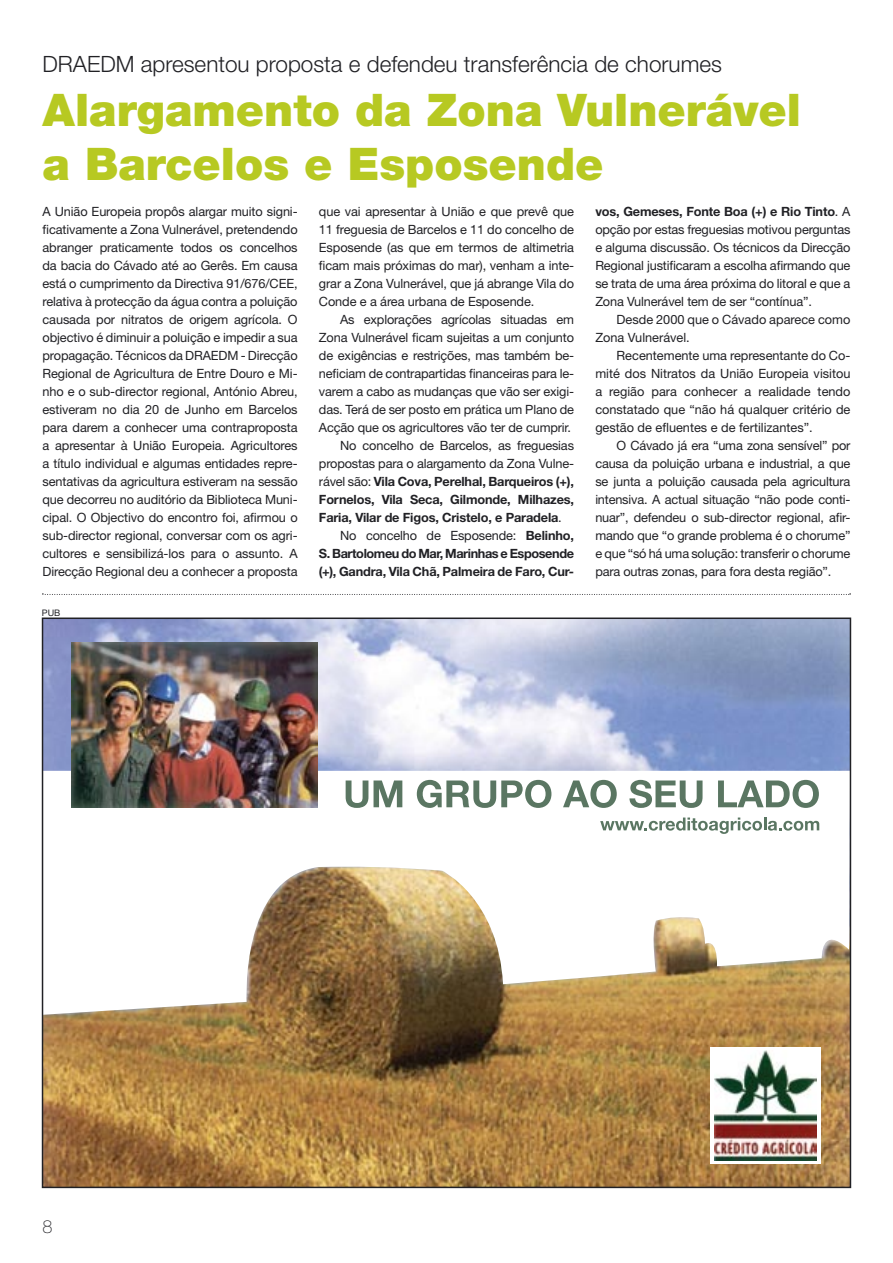
<style>
.page{position:relative;width:893px;height:1263px;background:#fff}
.page>*{position:absolute;margin:0;border:0;box-sizing:border-box;transform-origin:0 0}
._03a_Titulo{font:900 45px "Helvetica Neue";color:#b7c922}
._03b_PosTitulo{font:300 22.5px "Helvetica Neue";color:#212125}
.t1{font:100 18px "Helvetica Neue";color:#212125}
._01a_Texto{font:12.75px/18px "Helvetica Neue";letter-spacing:-.01em;color:#212125;text-align:justify}
._01a_Texto-2{font:700 12.75px/18px "Helvetica Neue";letter-spacing:-.01em;color:#212125;text-align:justify}
._01a_Texto-3{font:9px "Helvetica Neue";color:#212125}
.s1{font-weight:400}
.s2{font-weight:700}
</style>
<div class="page">
<img style="left:45px;top:620px;width:803px;height:565px">
<svg style="left:45px;top:771px;width:803px;height:244px"></svg>
<svg style="left:346px;top:780px;width:22px;height:28px"></svg>
<svg style="left:374px;top:780px;width:28px;height:27px"></svg>
<svg style="left:417px;top:780px;width:134px;height:28px"></svg>
<svg style="left:563px;top:780px;width:54px;height:28px"></svg>
<svg style="left:629px;top:780px;width:73px;height:28px"></svg>
<svg style="left:718px;top:780px;width:101px;height:28px"></svg>
<svg style="left:600px;top:817px;width:219px;height:17px"></svg>
<div style="left:710px;top:1047px;width:110px;height:117px;background:#fff"></div>
<img style="left:714px;top:1050px;width:102px;height:111px">
<img style="left:72px;top:643px;width:245px;height:164px">
<svg style="left:43px;top:594px;width:808px;height:1px"></svg>
<p class="_03b_PosTitulo" style="left:43px;top:50px;width:681px">DRAEDM apresentou proposta e defendeu transferência de chorumes</p>
<p class="_03a_Titulo" style="left:43px;top:83px;width:760px">Alargamento da Zona Vulnerável</p>
<p class="_03a_Titulo" style="left:43px;top:137px;width:563px">a Barcelos e Esposende</p>
<p class="_01a_Texto" style="left:43px;top:202px;width:257px">A União Europeia propôs alargar muito signi&shy;ficativamente a Zona Vulnerável, pretendendo abranger praticamente todos os concelhos da bacia do Cávado até ao Gerês. Em causa está o cumprimento da Directiva 91/676/CEE, relativa à protecção da água contra a poluição causada por nitratos de origem agrícola. O objectivo é diminuir a poluição e impedir a sua propagação. Técnicos da DRAEDM - Direcção Regional de Agricultura de Entre Douro e Mi&shy;nho e o sub-director regional, António Abreu, estiveram no dia 20 de Junho em Barcelos para darem a conhecer uma contraproposta a apresentar à União Europeia. Agricultores a título individual e algumas entidades repre&shy;sentativas da agricultura estiveram na sessão que decorreu no auditório da Biblioteca Muni&shy;cipal. O Objectivo do encontro foi, afirmou o sub-director regional, conversar com os agri&shy;cultores e sensibilizá-los para o assunto. A Direcção Regional deu a conhecer a proposta</p>
<p class="_01a_Texto" style="left:319px;top:202px;width:257px">que vai apresentar à União e que prevê que 11 freguesia de Barcelos e 11 do concelho de Esposende (as que em termos de altimetria ficam mais próximas do mar), venham a inte&shy;grar a Zona Vulnerável, que já abrange Vila do Conde e a área urbana de Esposende.</p>
<p class="_01a_Texto" style="left:319px;top:310px;width:257px;text-indent:21px">As explorações agrícolas situadas em Zona Vulnerável ficam sujeitas a um conjunto de exigências e restrições, mas também be&shy;neficiam de contrapartidas financeiras para le&shy;varem a cabo as mudanças que vão ser exigi&shy;das. Terá de ser posto em prática um Plano de Acção que os agricultores vão ter de cumprir.</p>
<p class="_01a_Texto-2" style="left:319px;top:436px;width:257px;text-indent:21px"><span class="s1">No concelho de Barcelos, as freguesias propostas para o alargamento da Zona Vulne&shy;rável são:</span> Vila Cova, Perelhal, Barqueiros (+), Fornelos, Vila Seca, Gilmonde, Milhazes, Faria, Vilar de Figos, Cristelo, e Paradela<span class="s1">.</span></p>
<p class="_01a_Texto-2" style="left:319px;top:526px;width:257px;text-indent:21px"><span class="s1">No concelho de Esposende:</span> Belinho, S. Bartolomeu do Mar, Marinhas e Esposende (+), Gandra, Vila Chã, Palmeira de Faro, Cur-</p>
<p class="_01a_Texto-3" style="left:42px;top:607px;width:20px">PUB</p>
<p class="_01a_Texto" style="left:595px;top:202px;width:257px"><span class="s2">vos, Gemeses, Fonte Boa (+) e Rio Tinto</span>. A opção por estas freguesias motivou perguntas e alguma discussão. Os técnicos da Direcção Regional justificaram a escolha afirmando que se trata de uma área próxima do litoral e que a Zona Vulnerável tem de ser “contínua”.</p>
<p class="_01a_Texto" style="left:595px;top:310px;width:257px;text-indent:21px">Desde 2000 que o Cávado aparece como<br>Zona Vulnerável.</p>
<p class="_01a_Texto" style="left:595px;top:346px;width:257px;text-indent:21px">Recentemente uma representante do Co&shy;mité dos Nitratos da União Europeia visitou a região para conhecer a realidade tendo constatado que “não há qualquer critério de gestão de efluentes e de fertilizantes”.</p>
<p class="_01a_Texto" style="left:595px;top:436px;width:257px;text-indent:21px">O Cávado já era “uma zona sensível” por causa da poluição urbana e industrial, a que se junta a poluição causada pela agricultura intensiva. A actual situação “não pode conti&shy;nuar”, defendeu o sub-director regional, afir&shy;mando que “o grande problema é o chorume” e que “só há uma solução: transferir o chorume para outras zonas, para fora desta região”.</p>
<h3 class="t1" style="left:43px;top:1216px;width:12px">8</h3>
</div>
